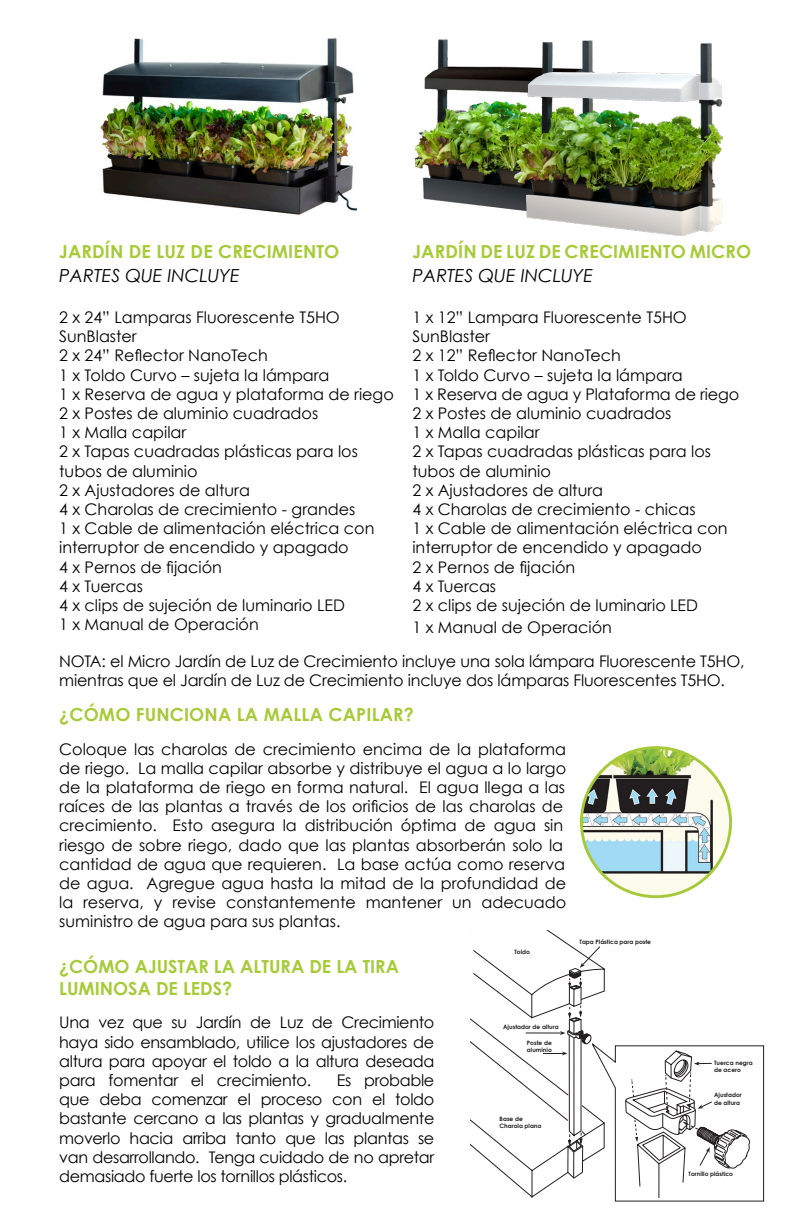
<style>
.page{position:relative;width:792px;height:1224px;background:#fff}
.page>*{position:absolute;margin:0;border:0;box-sizing:border-box;transform-origin:0 0}
.Paragraph_Style_1{font:700 18px/21.6px "Century Gothic";letter-spacing:.01em;color:#a6ca39}
.Paragraph_Style_1-2{font:italic 18px "Century Gothic";color:#000}
.Paragraph_Style_1-3{font:16px/19.2px "Century Gothic";color:#000}
.t1{font:700 6px/7.2px "Century Gothic";color:#231f20}
</style>
<div class="page">
<img style="left:416px;top:39px;width:177px;height:171px">
<img style="left:100px;top:38px;width:256px;height:177px">
<img style="left:515px;top:43px;width:207px;height:193px">
<img style="left:581px;top:748px;width:150px;height:149px;border-radius:75px">
<div style="left:580px;top:746px;width:152px;height:152px;border:3px solid #a5c939;border-radius:50%"></div>
<svg style="left:471px;top:930px;width:293px;height:272px"></svg>
<div style="left:621px;top:1049px;width:37px;height:16px;background:#fff"></div>
<p class="Paragraph_Style_1" style="left:59px;top:240px;width:282px">JARDÍN DE LUZ DE CRECIMIENTO</p>
<p class="Paragraph_Style_1-2" style="left:59px;top:265px;width:182px">PARTES QUE INCLUYE</p>
<p class="Paragraph_Style_1-3" style="left:59px;top:307px;width:282px">2 x 24” Lamparas Fluorescente T5HO<br>SunBlaster</p>
<p class="Paragraph_Style_1-3" style="left:59px;top:346px;width:210px">2 x 24” Reflector NanoTech</p>
<p class="Paragraph_Style_1-3" style="left:59px;top:365px;width:272px">1 x Toldo Curvo – sujeta la lámpara</p>
<p class="Paragraph_Style_1-3" style="left:59px;top:384px;width:336px">1 x Reserva de agua y plataforma de riego</p>
<p class="Paragraph_Style_1-3" style="left:59px;top:403px;width:261px">2 x Postes de aluminio cuadrados</p>
<p class="Paragraph_Style_1-3" style="left:59px;top:423px;width:129px">1 x Malla capilar</p>
<p class="Paragraph_Style_1-3" style="left:59px;top:442px;width:300px">2 x Tapas cuadradas plásticas para los tubos de aluminio</p>
<p class="Paragraph_Style_1-3" style="left:59px;top:480px;width:192px">2 x Ajustadores de altura</p>
<p class="Paragraph_Style_1-3" style="left:59px;top:499px;width:298px">4 x Charolas de crecimiento - grandes</p>
<p class="Paragraph_Style_1-3" style="left:59px;top:519px;width:317px">1 x Cable de alimentación eléctrica con interruptor de encendido y apagado</p>
<p class="Paragraph_Style_1-3" style="left:59px;top:557px;width:164px">4 x Pernos de fijación</p>
<p class="Paragraph_Style_1-3" style="left:59px;top:576px;width:85px">4 x Tuercas</p>
<p class="Paragraph_Style_1-3" style="left:59px;top:595px;width:287px">4 x clips de sujeción de luminario LED</p>
<p class="Paragraph_Style_1-3" style="left:59px;top:615px;width:201px">1 x Manual de Operación</p>
<p class="Paragraph_Style_1-3" style="left:59px;top:651px;width:687px">NOTA: el Micro Jardín de Luz de Crecimiento incluye una sola lámpara Fluorescente T5HO, mientras que el Jardín de Luz de Crecimiento incluye dos lámparas Fluorescentes T5HO.</p>
<p class="Paragraph_Style_1" style="left:59px;top:703px;width:356px">¿CÓMO FUNCIONA LA MALLA CAPILAR?</p>
<p class="Paragraph_Style_1-3" style="left:59px;top:739px;width:509px">Coloque las charolas de crecimiento encima de la plataforma de riego. La malla capilar absorbe y distribuye el agua a lo largo de la plataforma de riego en forma natural. El agua llega a las raíces de las plantas a través de los orificios de las charolas de crecimiento. Esto asegura la distribución óptima de agua sin riesgo de sobre riego, dado que las plantas absorberán solo la cantidad de agua que requieren. La base actúa como reserva de agua. Agregue agua hasta la mitad de la profundidad de la reserva, y revise constantemente mantener un adecuado suministro de agua para sus plantas.</p>
<p class="Paragraph_Style_1" style="left:59px;top:956px;width:341px">¿CÓMO AJUSTAR LA ALTURA DE LA TIRA<br>LUMINOSA DE LEDS?</p>
<p class="Paragraph_Style_1-3" style="left:59px;top:1013px;width:377px;text-align:justify">Una vez que su Jardín de Luz de Crecimiento haya sido ensamblado, utilice los ajustadores de altura para apoyar el toldo a la altura deseada para fomentar el crecimiento.</p>
<p class="Paragraph_Style_1" style="left:412px;top:240px;width:340px">JARDÍN DE LUZ DE CRECIMIENTO MICRO</p>
<p class="Paragraph_Style_1-2" style="left:412px;top:265px;width:182px">PARTES QUE INCLUYE</p>
<p class="Paragraph_Style_1-3" style="left:412px;top:307px;width:276px">1 x 12” Lampara Fluorescente T5HO<br>SunBlaster</p>
<p class="Paragraph_Style_1-3" style="left:412px;top:346px;width:210px">2 x 12” Reflector NanoTech</p>
<p class="Paragraph_Style_1-3" style="left:412px;top:365px;width:272px">1 x Toldo Curvo – sujeta la lámpara</p>
<p class="Paragraph_Style_1-3" style="left:412px;top:384px;width:328px">1 x Reserva de agua y Plataforma de riego</p>
<p class="Paragraph_Style_1-3" style="left:412px;top:403px;width:261px">2 x Postes de aluminio cuadrados</p>
<p class="Paragraph_Style_1-3" style="left:412px;top:423px;width:129px">1 x Malla capilar</p>
<p class="Paragraph_Style_1-3" style="left:412px;top:442px;width:300px">2 x Tapas cuadradas plásticas para los tubos de aluminio</p>
<p class="Paragraph_Style_1-3" style="left:412px;top:480px;width:192px">2 x Ajustadores de altura</p>
<p class="Paragraph_Style_1-3" style="left:412px;top:499px;width:285px">4 x Charolas de crecimiento - chicas</p>
<p class="Paragraph_Style_1-3" style="left:412px;top:519px;width:317px">1 x Cable de alimentación eléctrica con interruptor de encendido y apagado</p>
<p class="Paragraph_Style_1-3" style="left:412px;top:557px;width:164px">2 x Pernos de fijación</p>
<p class="Paragraph_Style_1-3" style="left:412px;top:576px;width:85px">4 x Tuercas</p>
<p class="Paragraph_Style_1-3" style="left:412px;top:595px;width:287px">2 x clips de sujeción de luminario LED</p>
<p class="Paragraph_Style_1-3" style="left:412px;top:617px;width:201px">1 x Manual de Operación</p>
<p class="t1" style="left:580px;top:938px;width:73px">Tapa Plástica para poste</p>
<p class="t1" style="left:514px;top:948px;width:17px">Toldo</p>
<p class="t1" style="left:503px;top:1024px;width:57px">Ajustador de altura</p>
<p class="t1" style="left:527px;top:1039px;width:26px">Poste de aluminio</p>
<p class="t1" style="left:714px;top:1059px;width:40px">Tuerca negra de acero</p>
<p class="t1" style="left:714px;top:1092px;width:29px">Ajustador de altura</p>
<p class="Paragraph_Style_1-3" style="left:59px;top:1070px;width:377px;text-align:justify;text-indent:278px">Es probable que deba comenzar el proceso con el toldo bastante cercano a las plantas y gradualmente moverlo hacia arriba tanto que las plantas se van desarrollando. Tenga cuidado de no apretar demasiado fuerte los tornillos plásticos.</p>
<p class="t1" style="left:500px;top:1115px;width:43px">Base de<br>Charola plana</p>
<p class="t1" style="left:689px;top:1170px;width:46px">Tornillo plástico</p>
</div>
